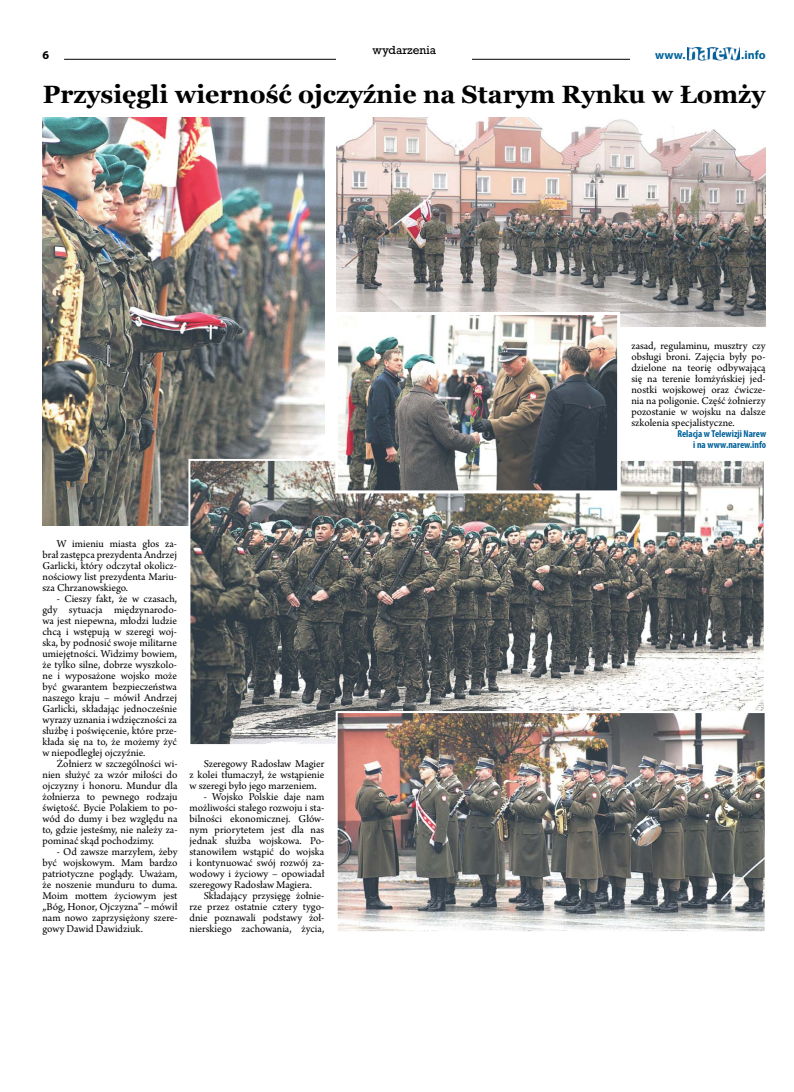
<style>
.page{position:relative;width:794px;height:1092px;background:#fff}
.page>*{position:absolute;margin:0;border:0;box-sizing:border-box;transform-origin:0 0}
.t1{font:700 25px "Georgia";color:#000}
.t2{font:700 12px "Myriad Pro";color:#00629b}
.t3{font:700 12px "Myriad Pro";color:#000}
.t4{font:11px/11px "Arno Pro";color:#000;text-align:justify}
.t5{font:11px "Rockwell";color:#000}
.t6{font:700 condensed 10px/11px "Myriad Pro";color:#00629b;text-align:right}
</style>
<div class="page">
<hr style="left:64px;top:59px;width:701px;height:1px;background:#000">
<div style="left:630px;top:51px;width:135px;height:18px;background:#fff"></div>
<img style="left:687px;top:47px;width:52px;height:13px">
<div style="left:336px;top:45px;width:136px;height:18px;background:#fff"></div>
<img style="left:43px;top:118px;width:282px;height:407px">
<img style="left:191px;top:462px;width:571px;height:281px">
<img style="left:336px;top:118px;width:430px;height:209px">
<img style="left:339px;top:316px;width:277px;height:173px">
<div style="left:335px;top:312px;width:285px;height:181px;border:3px solid #fff"></div>
<img style="left:339px;top:714px;width:424px;height:216px">
<div style="left:336px;top:711px;width:430px;height:222px;border:2px solid #fff"></div>
<p class="t5" style="left:372px;top:43px;width:65px">wydarzenia</p>
<p class="t3" style="left:43px;top:48px;width:8px">6</p>
<p class="t2" style="left:655px;top:47px;width:32px">www.</p>
<p class="t2" style="left:741px;top:47px;width:26px">.info</p>
<h1 class="t1" style="left:43px;top:76px;width:724px">Przysięgli wierność ojczyźnie na Starym Rynku w Łomży</h1>
<p class="t4" style="left:43px;top:538px;width:136px;text-indent:14px">W imieniu miasta głos za&shy;brał zastępca prezydenta Andrzej Garlicki, który odczytał okolicz&shy;nościowy list prezydenta Mariu&shy;sza Chrzanowskiego.</p>
<p class="t4" style="left:43px;top:593px;width:136px;text-indent:14px">- Cieszy fakt, że w czasach, gdy sytuacja międzynarodo&shy;wa jest niepewna, młodzi ludzie chcą i wstępują w szeregi woj&shy;ska, by podnosić swoje militarne umiejętności. Widzimy bowiem, że tylko silne, dobrze wyszkolo&shy;ne i wyposażone wojsko może być gwarantem bezpieczeństwa naszego kraju – mówił Andrzej Garlicki, składając jednocześnie wyrazy uznania i wdzięczności za służbę i poświęcenie, które prze&shy;kłada się na to, że możemy żyć w niepodległej ojczyźnie.</p>
<p class="t4" style="left:43px;top:758px;width:136px;text-indent:14px">Żołnierz w szczególności wi&shy;nien służyć za wzór miłości do ojczyzny i honoru. Mundur dla żołnierza to pewnego rodzaju świętość. Bycie Polakiem to po&shy;wód do dumy i bez względu na to, gdzie jesteśmy, nie należy za&shy;pominać skąd pochodzimy.</p>
<p class="t4" style="left:43px;top:846px;width:136px;text-indent:14px">- Od zawsze marzyłem, żeby być wojskowym. Mam bardzo patriotyczne poglądy. Uważam, że noszenie munduru to duma.<br>Moim mottem życiowym jest „Bóg, Honor, Ojczyzna” – mówił nam nowo zaprzysiężony szere&shy;gowy Dawid Dawidziuk.</p>
<p class="t4" style="left:189px;top:758px;width:136px;text-indent:14px">Szeregowy Radosław Magier z kolei tłumaczył, że wstąpienie w szeregi było jego marzeniem.</p>
<p class="t4" style="left:189px;top:791px;width:136px;text-indent:14px">- Wojsko Polskie daje nam możliwości stałego rozwoju i sta&shy;bilności ekonomicznej. Głów&shy;nym priorytetem jest dla nas jednak służba wojskowa. Po&shy;stanowiłem wstąpić do wojska i kontynuować swój rozwój za&shy;wodowy i życiowy – opowiadał szeregowy Radosław Magiera.</p>
<p class="t4" style="left:189px;top:890px;width:136px;text-indent:14px">Składający przysięgę żołnie&shy;rze przez ostatnie cztery tygo&shy;dnie poznawali podstawy żoł&shy;nierskiego zachowania, życia,</p>
<p class="t4" style="left:631px;top:340px;width:136px">zasad, regulaminu, musztry czy obsługi broni. Zajęcia były po&shy;dzielone na teorię odbywającą się na terenie łomżyńskiej jed&shy;nostki wojskowej oraz ćwicze&shy;nia na poligonie. Część żołnierzy pozostanie w wojsku na dalsze szkolenia specjalistyczne.</p>
<p class="t6" style="left:677px;top:428px;width:90px">Relacja w Telewizji Narew i na www.narew.info</p>
</div>
